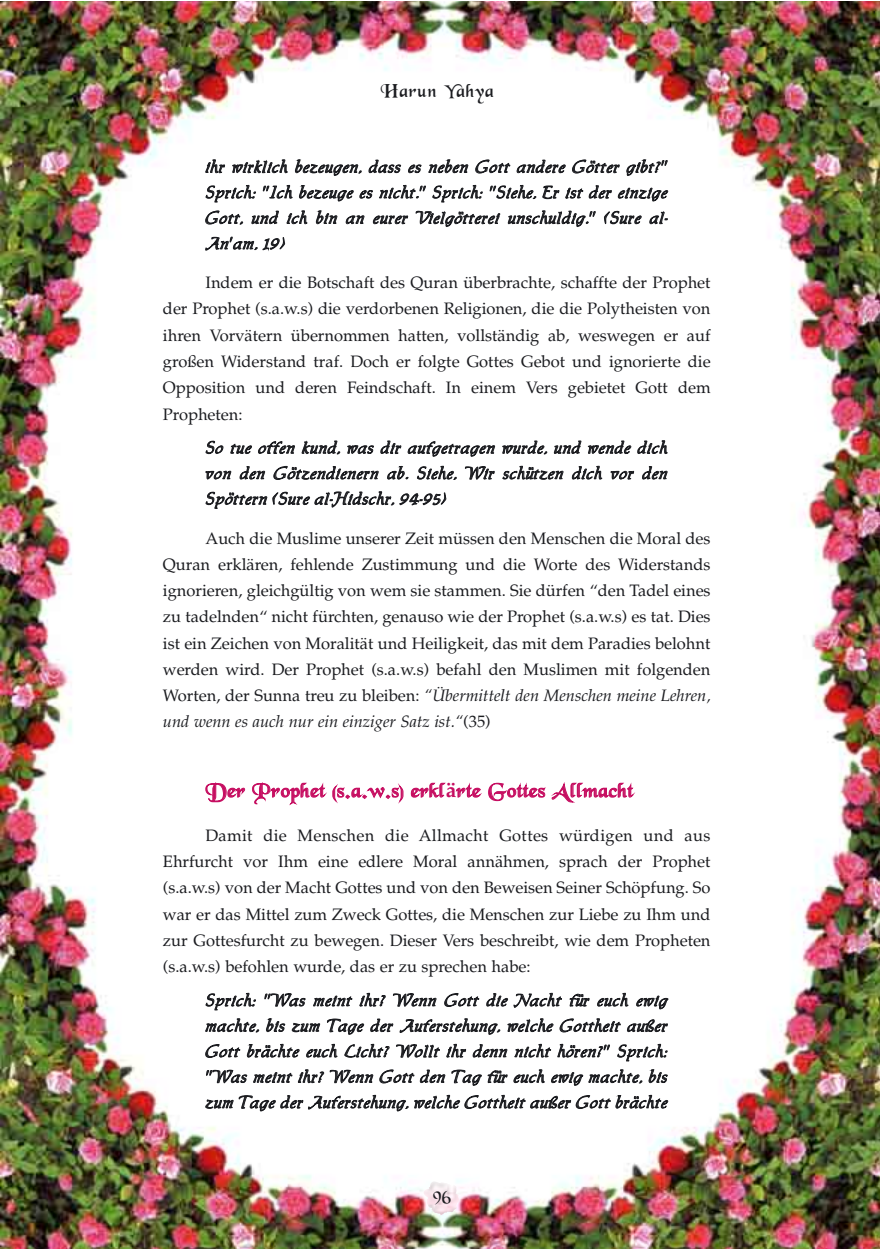
<style>
.page{position:relative;width:880px;height:1249px;background:#fff}
.page>*{position:absolute;margin:0;border:0;box-sizing:border-box;transform-origin:0 0}
.t1{font:21px "Black Chancery";color:#c60e61}
.t2{font:19.5px "Black Chancery";color:#1b1c20}
.t3{font:16.5px/26.2px "Palatino Turk";color:#1b1c20;text-align:justify}
.t4{font:16.5px/25.5px "Chaucer";letter-spacing:.025em;color:#1b1c20;text-align:justify}
.t5{font:16.5px/26.2px "Palatino Turk I";color:#1b1c20}
.s1{font-family:"Palatino Turk"}
.s2{font-family:"Palatino Turk B"}
</style>
<div class="page">
<img style="left:1px;top:1px;width:878px;height:1248px">
<img style="left:423px;top:1181px;width:36px;height:34px">
<p class="t2" style="left:380px;top:84px;width:115px">Harun Yahya</p>
<p class="t4" style="left:206px;top:155px;width:463px">ihr wirklich bezeugen, dass es neben Gott andere Götter gibt?" Sprich: "Ich bezeuge es nicht." Sprich: "Siehe, Er ist der einzige Gott, und ich bin an eurer Vielgötterei unschuldig." (Sure al-An'am, 19)</p>
<p class="t3" style="left:163px;top:272px;width:549px;text-indent:43px">Indem er die Botschaft des Quran überbrachte, schaffte der Prophet der Prophet (s.a.w.s) die verdorbenen Religionen, die die Polytheisten von ihren Vorvätern übernommen hatten, vollständig ab, weswegen er auf großen Widerstand traf. Doch er folgte Gottes Gebot und ignorierte die Opposition und deren Feindschaft. In einem Vers gebietet Gott dem Propheten:</p>
<p class="t4" style="left:206px;top:436px;width:463px">So tue offen kund, was dir aufgetragen wurde, und wende dich von den Götzendienern ab. Siehe, Wir schützen dich vor den Spöttern (Sure al-Hidschr, 94-95)</p>
<p class="t3" style="left:163px;top:527px;width:549px;text-indent:43px">Auch die Muslime unserer Zeit müssen den Menschen die Moral des Quran erklären, fehlende Zustimmung und die Worte des Widerstands ignorieren, gleichgültig von wem sie stammen. Sie dürfen “den Tadel eines zu tadelnden“ nicht fürchten, genauso wie der Prophet (s.a.w.s) es tat. Dies ist ein Zeichen von Moralität und Heiligkeit, das mit dem Paradies belohnt werden wird. Der Prophet (s.a.w.s) befahl den Muslimen mit folgenden</p>
<p class="t5" style="left:163px;top:684px;width:549px"><span class="s1">Worten, der Sunna treu zu bleiben:</span> “Übermittelt den Menschen meine Lehren, und wenn es auch nur ein einziger Satz ist.“<span class="s1">(35)</span></p>
<p class="t1" style="left:206px;top:783px;width:429px">Der Prophet (s.a.w.s) erkl<span class="s2">ä</span>rte Gottes Allmacht</p>
<p class="t3" style="left:163px;top:824px;width:549px;text-indent:43px">Damit die Menschen die Allmacht Gottes würdigen und aus Ehrfurcht vor Ihm eine edlere Moral annähmen, sprach der Prophet (s.a.w.s) von der Macht Gottes und von den Beweisen Seiner Schöpfung. So war er das Mittel zum Zweck Gottes, die Menschen zur Liebe zu Ihm und zur Gottesfurcht zu bewegen. Dieser Vers beschreibt, wie dem Propheten (s.a.w.s) befohlen wurde, das er zu sprechen habe:</p>
<p class="t4" style="left:206px;top:988px;width:463px">Sprich: "Was meint ihr? Wenn Gott die Nacht für euch ewig machte, bis zum Tage der Auferstehung, welche Gottheit außer Gott brächte euch Licht? Wollt ihr denn nicht hören?" Sprich: "Was meint ihr? Wenn Gott den Tag für euch ewig machte, bis zum Tage der Auferstehung, welche Gottheit außer Gott brächte</p>
<p class="t2" style="left:432px;top:1190px;width:20px">96</p>
</div>
